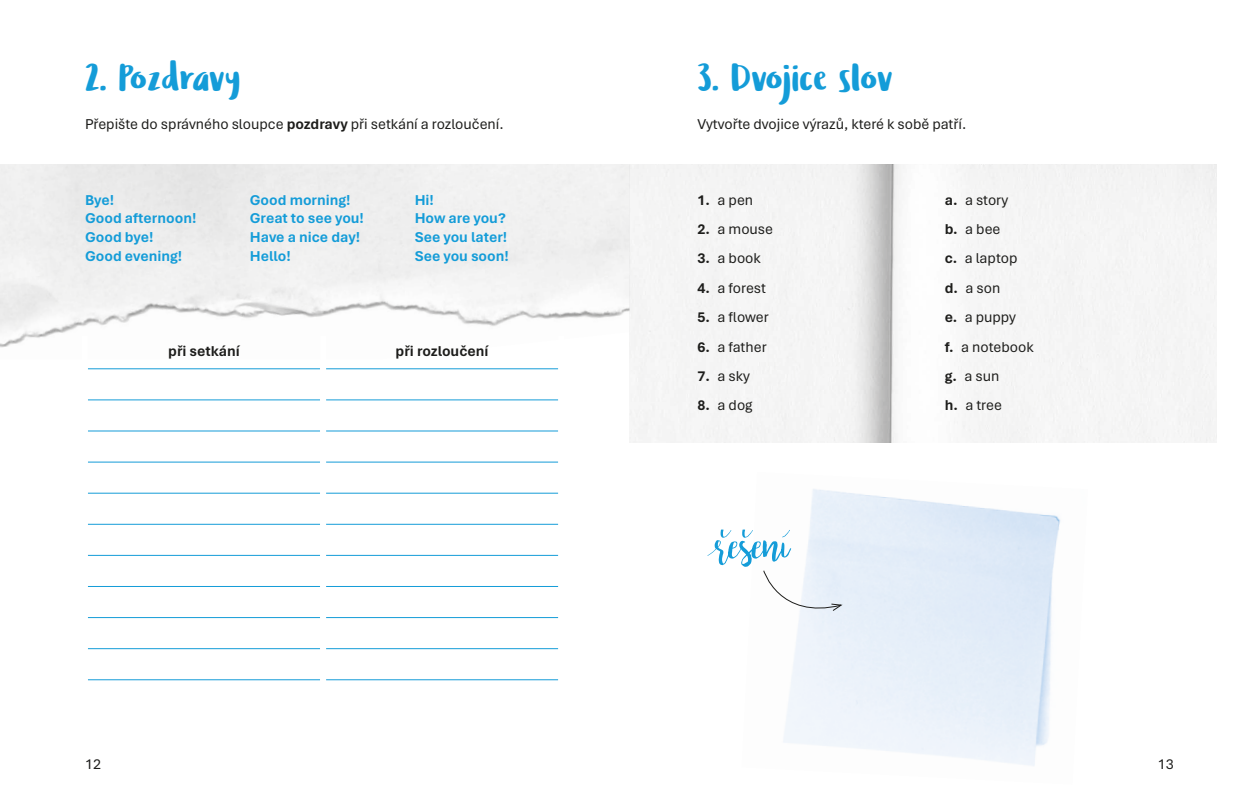
<style>
.page{position:relative;width:1259px;height:808px;background:#fff}
.page>*{position:absolute;margin:0;border:0;box-sizing:border-box;transform-origin:0 0}
.t1{font:39px "Ludicrous";color:#149cd8}
.t2{font:15px/29.4px "Aptos";color:#1d1d1b}
.t3{font:700 15px/18.8px "Aptos";color:#149cd8}
.t4{font:700 15px "Aptos";color:#1d1d1b}
.s1{font-weight:700}
</style>
<div class="page">
<img style="left:0;top:164px;width:629px;height:184px">
<img style="left:783px;top:489px;width:278px;height:277px">
<div style="left:629px;top:164px;width:587px;height:279px;background:#f5f5f5"></div>
<svg style="left:707px;top:529px;width:136px;height:91px"></svg>
<hr style="left:88px;top:368px;width:232px;height:1px;background:#149cd8">
<hr style="left:326px;top:368px;width:232px;height:1px;background:#149cd8">
<hr style="left:88px;top:399px;width:232px;height:1px;background:#149cd8">
<hr style="left:326px;top:399px;width:232px;height:1px;background:#149cd8">
<hr style="left:88px;top:431px;width:232px;height:1px;background:#149cd8">
<hr style="left:326px;top:431px;width:232px;height:1px;background:#149cd8">
<hr style="left:88px;top:462px;width:232px;height:1px;background:#149cd8">
<hr style="left:326px;top:462px;width:232px;height:1px;background:#149cd8">
<hr style="left:88px;top:493px;width:232px;height:1px;background:#149cd8">
<hr style="left:326px;top:493px;width:232px;height:1px;background:#149cd8">
<hr style="left:88px;top:524px;width:232px;height:1px;background:#149cd8">
<hr style="left:326px;top:524px;width:232px;height:1px;background:#149cd8">
<hr style="left:88px;top:555px;width:232px;height:1px;background:#149cd8">
<hr style="left:326px;top:555px;width:232px;height:1px;background:#149cd8">
<hr style="left:88px;top:586px;width:232px;height:1px;background:#149cd8">
<hr style="left:326px;top:586px;width:232px;height:1px;background:#149cd8">
<hr style="left:88px;top:617px;width:232px;height:1px;background:#149cd8">
<hr style="left:326px;top:617px;width:232px;height:1px;background:#149cd8">
<hr style="left:88px;top:648px;width:232px;height:1px;background:#149cd8">
<hr style="left:326px;top:648px;width:232px;height:1px;background:#149cd8">
<hr style="left:88px;top:679px;width:232px;height:1px;background:#149cd8">
<hr style="left:326px;top:679px;width:232px;height:1px;background:#149cd8">
<div style="left:82px;top:336px;width:6px;height:33px;background:#fff"></div>
<div style="left:320px;top:336px;width:6px;height:33px;background:#fff"></div>
<div style="left:558px;top:336px;width:6px;height:33px;background:#fff"></div>
<h1 class="t1" style="left:85px;top:50px;width:157px">2. Pozdravy</h1>
<p class="t2" style="left:85px;top:109px;width:420px">Přepište do správného sloupce <span class="s1">pozdravy</span> při setkání a rozloučení.</p>
<p class="t3" style="left:85px;top:190px;width:113px">Bye!<br>Good afternoon!<br>Good bye!<br>Good evening!</p>
<p class="t3" style="left:250px;top:190px;width:116px">Good morning!<br>Great to see you!<br>Have a nice day!<br>Hello!</p>
<p class="t3" style="left:415px;top:190px;width:96px">Hi!<br>How are you?<br>See you later!<br>See you soon!</p>
<p class="t4" style="left:168px;top:341px;width:73px">při setkání</p>
<p class="t4" style="left:396px;top:341px;width:95px">při rozloučení</p>
<h1 class="t1" style="left:697px;top:50px;width:197px">3. Dvojice slov</h1>
<p class="t2" style="left:697px;top:109px;width:270px">Vytvořte dvojice výrazů, které k sobě patří.</p>
<p class="t2" style="left:697px;top:184px;width:57px"><span class="s1">1.</span> a pen</p>
<p class="t2" style="left:697px;top:214px;width:77px"><span class="s1">2.</span> a mouse</p>
<p class="t2" style="left:697px;top:243px;width:65px"><span class="s1">3.</span> a book</p>
<p class="t2" style="left:697px;top:273px;width:70px"><span class="s1">4.</span> a forest</p>
<p class="t2" style="left:697px;top:302px;width:73px"><span class="s1">5.</span> a flower</p>
<p class="t2" style="left:697px;top:331px;width:71px"><span class="s1">6.</span> a father</p>
<p class="t2" style="left:697px;top:361px;width:54px"><span class="s1">7.</span> a sky</p>
<p class="t2" style="left:697px;top:390px;width:56px"><span class="s1">8.</span> a dog</p>
<p class="t2" style="left:944px;top:184px;width:90px"><span class="s1">a.</span> a story<br><span class="s1">b.</span> a bee<br><span class="s1">c.</span> a laptop <span class="s1">d.</span> a son<br><span class="s1">e.</span> a puppy<br><span class="s1">f.</span> a notebook <span class="s1">g.</span> a sun<br><span class="s1">h.</span> a tree</p>
<p class="t2" style="left:85px;top:749px;width:18px">12</p>
<p class="t2" style="left:1158px;top:749px;width:18px">13</p>
</div>
